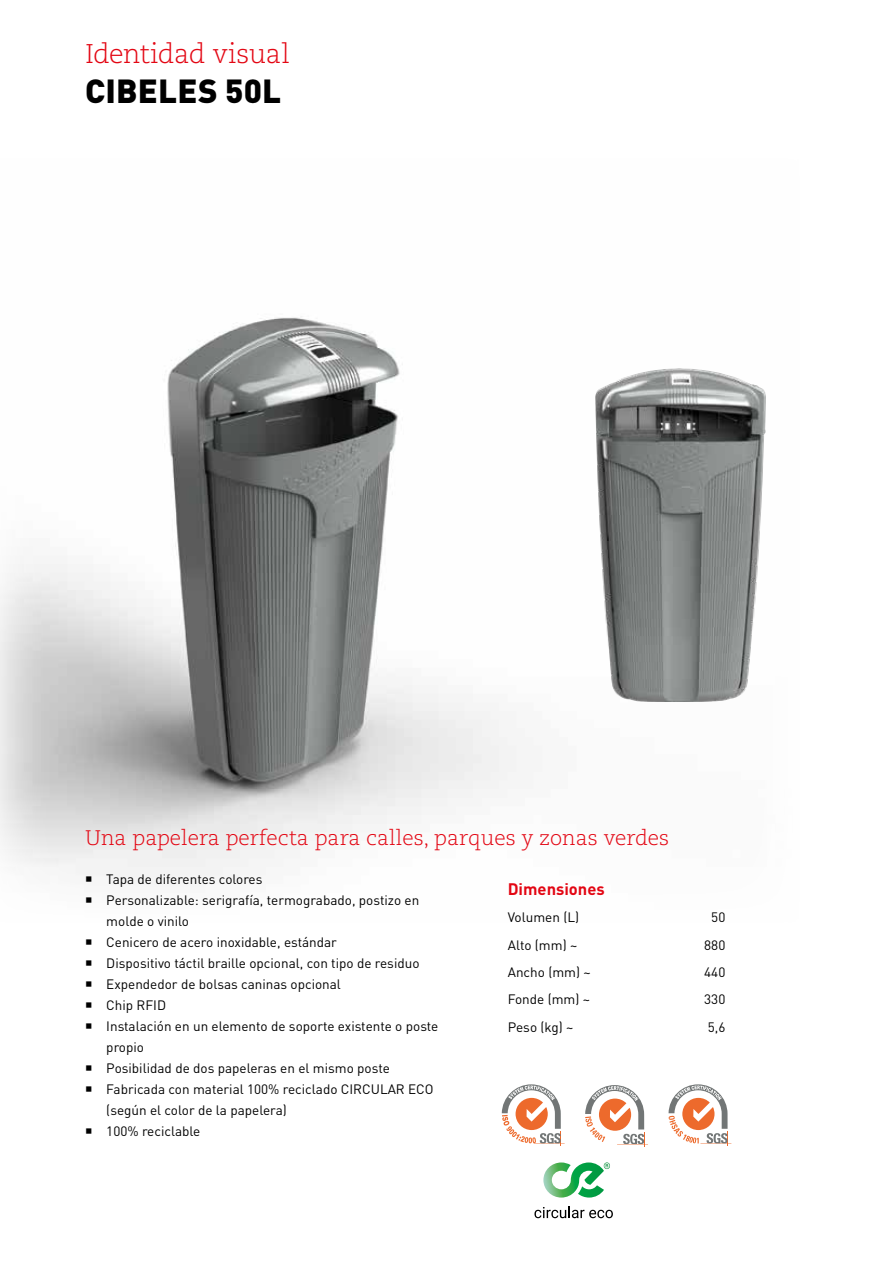
<style>
.page{position:relative;width:893px;height:1263px;background:#fff}
.page>*{position:absolute;margin:0;border:0;box-sizing:border-box;transform-origin:0 0}
.t1{font:900 33px "DIN Pro";letter-spacing:.005em;color:#000}
.t2{font:300 27px "Caecilia LT Std";letter-spacing:-.015em;color:#e30613}
.t3{font:300 21px "Caecilia LT Std";color:#e30613}
.t4{font:700 16.5px "DIN Pro";color:#e30613}
.t5{font:13.5px/21px "DIN Pro";color:#000}
</style>
<div class="page">
<img style="left:0;top:316px;width:766px;height:568px">
<svg style="left:502px;top:1084px;width:63px;height:62px"></svg>
<svg style="left:668px;top:1084px;width:63px;height:62px"></svg>
<svg style="left:585px;top:1085px;width:63px;height:61px"></svg>
<img style="left:595px;top:369px;width:170px;height:333px">
<svg style="left:543px;top:1162px;width:67px;height:35px"></svg>
<svg style="left:534px;top:1206px;width:79px;height:12px"></svg>
<svg style="left:86px;top:877px;width:5px;height:5px"></svg>
<h2 class="t2" style="left:85px;top:39px;width:206px">Identidad visual</h2>
<h1 class="t1" style="left:85px;top:69px;width:198px">CIBELES 50L</h1>
<h3 class="t3" style="left:85px;top:826px;width:586px">Una papelera perfecta para calles, parques y zonas verdes</h3>
<p class="t5" style="left:106px;top:868px;width:334px">Tapa de diferentes colores<br>Personalizable: serigrafía, termograbado, postizo en molde o vinilo<br>Cenicero de acero inoxidable, estándar<br>Dispositivo táctil braille opcional, con tipo de residuo Expendedor de bolsas caninas opcional<br>Chip RFID<br>Instalación en un elemento de soporte existente o poste propio<br>Posibilidad de dos papeleras en el mismo poste Fabricada con material 100% reciclado CIRCULAR ECO (según el color de la papelera)<br>100% reciclable</p>
<p class="t4" style="left:508px;top:878px;width:98px">Dimensiones</p>
<p class="t5" style="left:508px;top:906px;width:73px">Volumen (L)</p>
<p class="t5" style="left:711px;top:906px;width:16px">50</p>
<p class="t5" style="left:508px;top:934px;width:71px">Alto (mm) ~</p>
<p class="t5" style="left:704px;top:934px;width:23px">880</p>
<p class="t5" style="left:508px;top:961px;width:84px">Ancho (mm) ~</p>
<p class="t5" style="left:704px;top:961px;width:23px">440</p>
<p class="t5" style="left:508px;top:988px;width:84px">Fonde (mm) ~</p>
<p class="t5" style="left:704px;top:988px;width:23px">330</p>
<p class="t5" style="left:508px;top:1016px;width:67px">Peso (kg) ~</p>
<p class="t5" style="left:708px;top:1016px;width:19px">5,6</p>
</div>
